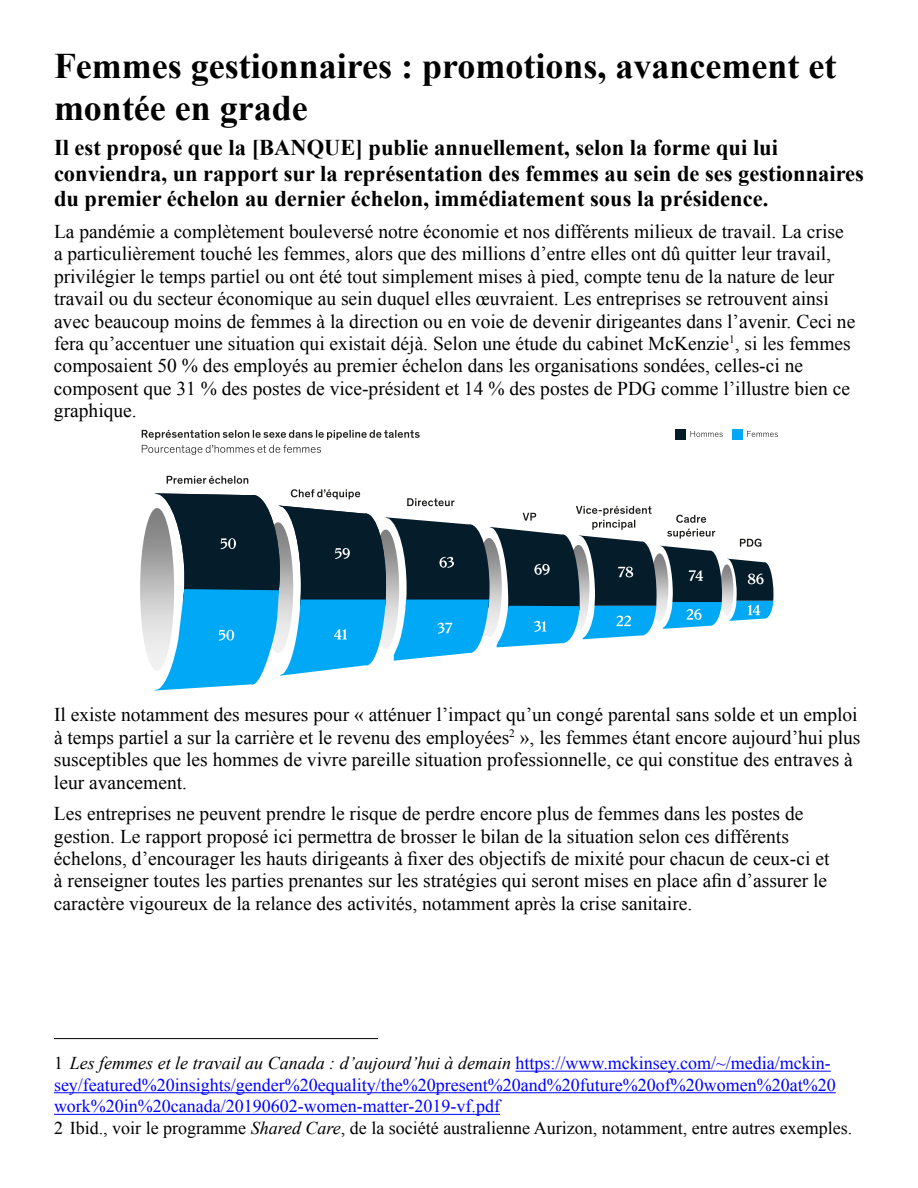
<style>
.page{position:relative;width:918px;height:1188px;background:#fff}
.page>*{position:absolute;margin:0;border:0;box-sizing:border-box;transform-origin:0 0}
.t1{font:700 36px/41.4px "Times New Roman";color:#000}
.t2{font:700 22.5px/25.8px "Times New Roman";color:#000}
.t3{font:19.5px/22.4px "Times New Roman";color:#000}
.t4{font:18px/21.6px "Times New Roman";color:#00f}
.s1{color:#000}
.s2{font-style:italic;color:#000}
</style>
<div class="page">
<div style="left:675px;top:429px;width:11px;height:11px;background:#051c2b"></div>
<div style="left:732px;top:429px;width:11px;height:11px;background:#00a8f5"></div>
<svg style="left:747px;top:431px;width:31px;height:6px"></svg>
<svg style="left:691px;top:431px;width:32px;height:6px"></svg>
<svg style="left:142px;top:430px;width:278px;height:25px"></svg>
<img style="left:140px;top:509px;width:14px;height:160px">
<svg style="left:154px;top:476px;width:620px;height:214px"></svg>
<hr style="left:54px;top:1038px;width:324px;height:1px;background:#000">
<hr style="left:516px;top:1071px;width:315px;height:1px;background:#00f">
<hr style="left:54px;top:1092px;width:782px;height:1px;background:#00f">
<hr style="left:54px;top:1114px;width:446px;height:1px;background:#00f">
<h1 class="t1" style="left:54px;top:45px;width:784px">Femmes gestionnaires : promotions, avancement et montée en grade</h1>
<p class="t2" style="left:54px;top:134px;width:812px">Il est proposé que la [BANQUE] publie annuellement, selon la forme qui lui conviendra, un rapport sur la représentation des femmes au sein de ses gestionnaires du premier échelon au dernier échelon, immédiatement sous la présidence.</p>
<p class="t3" style="left:54px;top:220px;width:803px">La pandémie a complètement bouleversé notre économie et nos différents milieux de travail. La crise a particulièrement touché les femmes, alors que des millions d’entre elles ont dû quitter leur travail, privilégier le temps partiel ou ont été tout simplement mises à pied, compte tenu de la nature de leur travail ou du secteur économique au sein duquel elles œuvraient. Les entreprises se retrouvent ainsi avec beaucoup moins de femmes à la direction ou en voie de devenir dirigeantes dans l’avenir. Ceci ne fera qu’accentuer une situation qui existait déjà. Selon une étude du cabinet McKenzie<sup>1</sup>, si les femmes composaient 50 % des employés au premier échelon dans les organisations sondées, celles-ci ne composent que 31 % des postes de vice-président et 14 % des postes de PDG comme l’illustre bien ce graphique.</p>
<p class="t3" style="left:54px;top:703px;width:808px">Il existe notamment des mesures pour « atténuer l’impact qu’un congé parental sans solde et un emploi à temps partiel a sur la carrière et le revenu des employées<sup>2</sup> », les femmes étant encore aujourd’hui plus susceptibles que les hommes de vivre pareille situation professionnelle, ce qui constitue des entraves à leur avancement.</p>
<p class="t3" style="left:54px;top:802px;width:777px">Les entreprises ne peuvent prendre le risque de perdre encore plus de femmes dans les postes de gestion. Le rapport proposé ici permettra de brosser le bilan de la situation selon ces différents échelons, d’encourager les hauts dirigeants à fixer des objectifs de mixité pour chacun de ceux-ci et à renseigner toutes les parties prenantes sur les stratégies qui seront mises en place afin d’assurer le caractère vigoureux de la relance des activités, notamment après la crise sanitaire.</p>
<p class="t4" style="left:54px;top:1052px;width:800px"><span class="s1">1</span> <span class="s2">Les femmes et le travail au Canada : d’aujourd’hui à demain</span> https://www.mckinsey.com/~/media/mckin&shy;sey/featured%20insights/gender%20equality/the%20present%20and%20future%20of%20women%20at%20 work%20in%20canada/20190602-women-matter-2019-vf.pdf<br><span class="s1">2 Ibid., voir le programme</span> <span class="s2">Shared Care</span><span class="s1">, de la société australienne Aurizon, notamment, entre autres exemples.</span></p>
</div>
